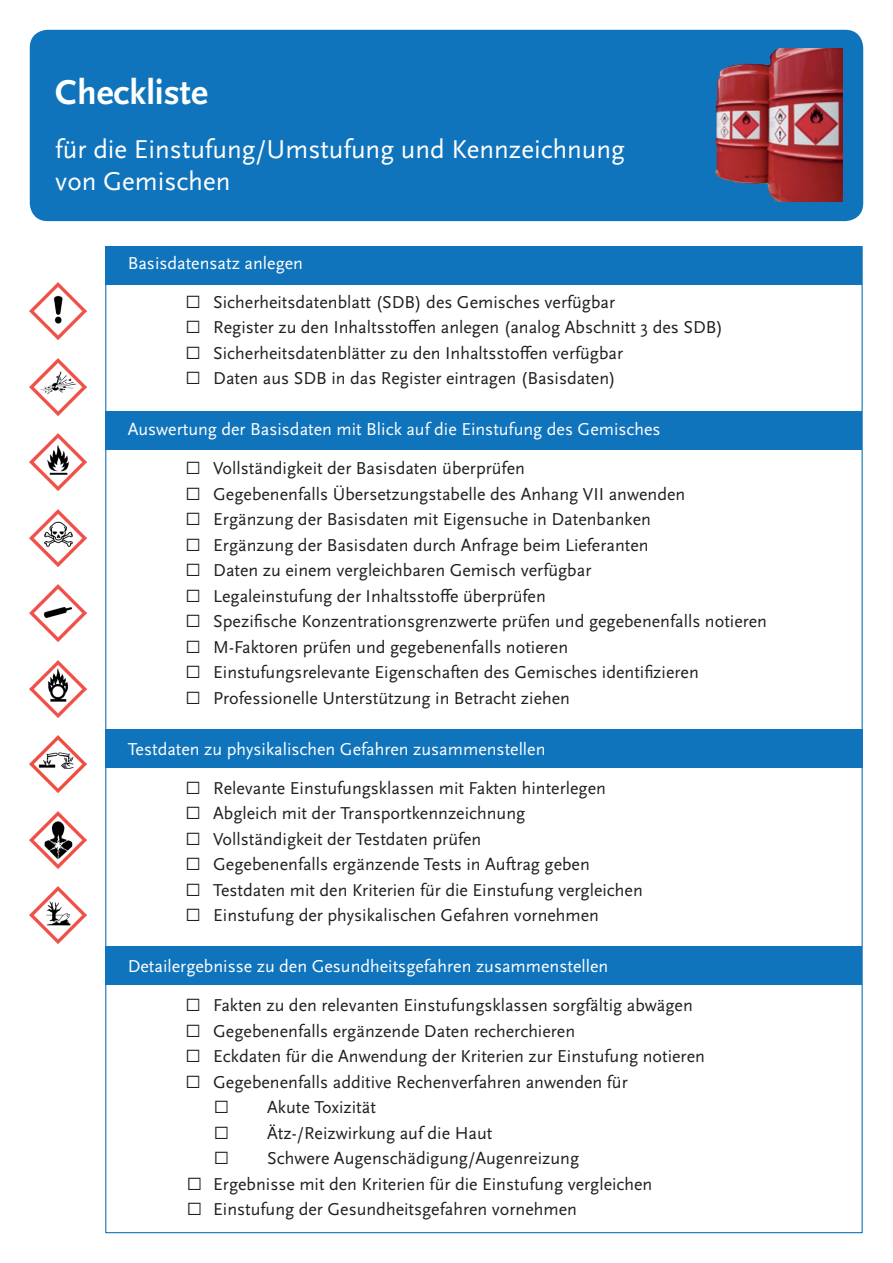
<style>
.page{position:relative;width:893px;height:1263px;background:#fff}
.page>*{position:absolute;margin:0;border:0;box-sizing:border-box;transform-origin:0 0}
.t1{font:700 36px "Scala Sans Pro";color:#fff}
.t2{font:27px/32.4px "Scala Sans Pro";color:#fff}
.t3{font:27px "Scala Sans Pro";color:#231f20}
.t4{font:18px/25.5px "Scala Sans Pro";color:#231f20}
.t5{font:18px/39px "Scala Sans Pro";color:#fff}
.s1{color:#fff}
.s2{font-size:27px}
.s3{font-size:27px;color:#231f20}
.s4{color:#231f20}
</style>
<div class="page">
<div style="left:105px;top:411px;width:757px;height:39px;background:#1074bc"></div>
<div style="left:105px;top:246px;width:757px;height:38px;background:#1074bc"></div>
<div style="left:105px;top:729px;width:758px;height:38px;background:#1074bc"></div>
<div style="left:105px;top:946px;width:757px;height:38px;background:#1074bc"></div>
<div style="left:30px;top:30px;width:833px;height:191px;background:#1074bc;border-radius:18px"></div>
<img style="left:30px;top:887px;width:57px;height:56px">
<img style="left:30px;top:736px;width:57px;height:57px">
<img style="left:30px;top:283px;width:57px;height:57px">
<img style="left:30px;top:585px;width:57px;height:57px">
<img style="left:30px;top:358px;width:57px;height:57px">
<img style="left:30px;top:434px;width:57px;height:57px">
<img style="left:30px;top:660px;width:57px;height:57px">
<img style="left:30px;top:811px;width:57px;height:57px">
<img style="left:30px;top:509px;width:56px;height:57px">
<img style="left:716px;top:49px;width:127px;height:153px">
<h1 class="t1" style="left:55px;top:72px;width:154px">Checkliste</h1>
<h2 class="t2" style="left:55px;top:133px;width:571px">für die Einstufung/Umstufung und Kennzeichnung von Gemischen</h2>
<p class="t4" style="left:185px;top:243px;width:432px;line-height:39px;text-indent:-57px"><span class="s1">Basisdatensatz anlegen<br></span><span class="s2">▫</span> Sicherheitsdatenblatt (SDB) des Gemisches verfügbar</p>
<p class="t4" style="left:185px;top:315px;width:540px"><span class="s2">▫</span> Register zu den Inhaltsstoffen anlegen (analog Abschnitt 3 des SDB) <span class="s2">▫</span> Sicherheitsdatenblätter zu den Inhaltsstoffen verfügbar<br><span class="s2">▫</span> Daten aus SDB in das Register eintragen (Basisdaten)</p>
<p class="t5" style="left:185px;top:410px;width:477px;text-indent:-57px">Auswertung der Basisdaten mit Blick auf die Einstufung des Gemisches <span class="s3">▫</span> <span class="s4">Vollständigkeit der Basisdaten überprüfen</span></p>
<p class="t4" style="left:185px;top:481px;width:584px"><span class="s2">▫</span> Gegebenenfalls Übersetzungstabelle des Anhang VII anwenden<br><span class="s2">▫</span> Ergänzung der Basisdaten mit Eigensuche in Datenbanken<br><span class="s2">▫</span> Ergänzung der Basisdaten durch Anfrage beim Lieferanten<br><span class="s2">▫</span> Daten zu einem vergleichbaren Gemisch verfügbar<br><span class="s2">▫</span> Legaleinstufung der Inhaltsstoffe überprüfen<br><span class="s2">▫</span> Spezifische Konzentrationsgrenzwerte prüfen und gegebenenfalls notieren <span class="s2">▫</span> M-Faktoren prüfen und gegebenenfalls notieren<br><span class="s2">▫</span> Einstufungsrelevante Eigenschaften des Gemisches identifizieren<br><span class="s2">▫</span> Professionelle Unterstützung in Betracht ziehen</p>
<p class="t5" style="left:185px;top:729px;width:423px;text-indent:-57px">Testdaten zu physikalischen Gefahren zusammenstellen<br><span class="s3">▫</span> <span class="s4">Relevante Einstufungsklassen mit Fakten hinterlegen</span></p>
<p class="t4" style="left:185px;top:801px;width:460px"><span class="s2">▫</span> Abgleich mit der Transportkennzeichnung<br><span class="s2">▫</span> Vollständigkeit der Testdaten prüfen<br><span class="s2">▫</span> Gegebenenfalls ergänzende Tests in Auftrag geben<br><span class="s2">▫</span> Testdaten mit den Kriterien für die Einstufung vergleichen <span class="s2">▫</span> Einstufung der physikalischen Gefahren vornehmen</p>
<p class="t4" style="left:185px;top:947px;width:510px;line-height:39px;text-indent:-57px"><span class="s1">Detailergebnisse zu den Gesundheitsgefahren zusammenstellen<br></span><span class="s2">▫</span> Fakten zu den relevanten Einstufungsklassen sorgfältig abwägen</p>
<p class="t4" style="left:185px;top:1018px;width:522px"><span class="s2">▫</span> Gegebenenfalls ergänzende Daten recherchieren<br><span class="s2">▫</span> Eckdaten für die Anwendung der Kriterien zur Einstufung notieren <span class="s2">▫</span> Gegebenenfalls additive Rechenverfahren anwenden für</p>
<h2 class="t3" style="left:213px;top:1089px;width:18px">▫</h2>
<p class="t4" style="left:267px;top:1095px;width:110px">Akute Toxizität</p>
<h2 class="t3" style="left:213px;top:1114px;width:18px">▫</h2>
<p class="t4" style="left:267px;top:1120px;width:227px">Ätz-/Reizwirkung auf die Haut</p>
<h2 class="t3" style="left:213px;top:1140px;width:18px">▫</h2>
<p class="t4" style="left:186px;top:1146px;width:468px;text-indent:81px">Schwere Augenschädigung/Augenreizung<br><span class="s2">▫</span> Ergebnisse mit den Kriterien für die Einstufung vergleichen <span class="s2">▫</span> Einstufung der Gesundheitsgefahren vornehmen</p>
</div>
